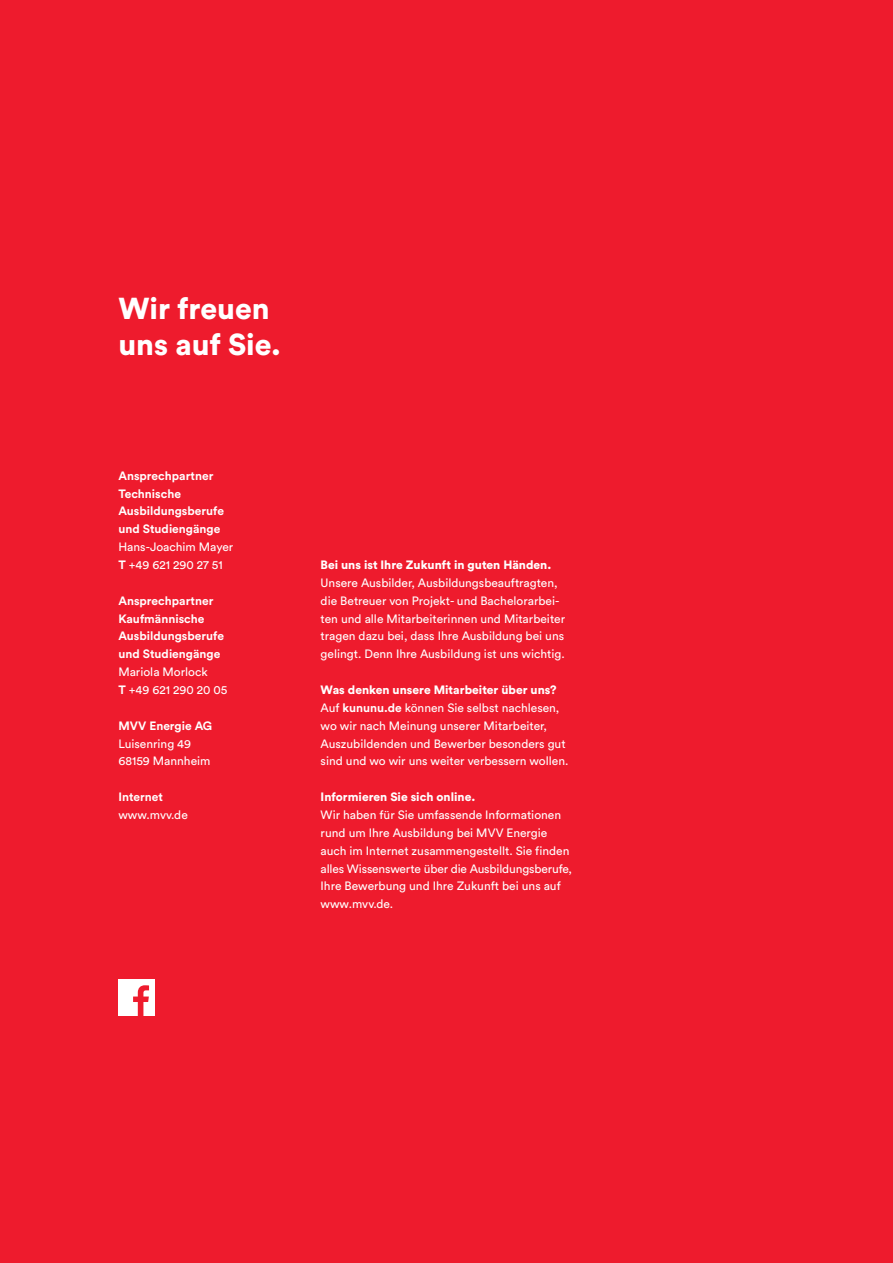
<style>
.page{position:relative;width:893px;height:1263px;background:#ee1b2d}
.page>*{position:absolute;margin:0;border:0;box-sizing:border-box;transform-origin:0 0}
.t1{font:900 30px/35.7px "Circular Pro";color:#fff}
.t2{font:12px/17.9px "Circular Pro";color:#fff}
.t3{font:700 12px/17.9px "Circular Pro";color:#fff}
.t4{font:900 12px "Circular Pro";color:#fff}
.s1{font-weight:700}
.s2{font-weight:900}
</style>
<div class="page">
<div style="left:118px;top:980px;width:37px;height:36px;background:#fff"></div>
<svg style="left:133px;top:985px;width:16px;height:31px"></svg>
<h1 class="t1" style="left:118px;top:289px;width:164px">Wir freuen uns auf Sie.</h1>
<p class="t3" style="left:118px;top:466px;width:107px">Ansprechpartner<br>Technische<br>Ausbildungsberufe und Studiengänge</p>
<p class="t2" style="left:118px;top:537px;width:116px">Hans-Joachim Mayer<br><span class="s1">T</span> +49 621 290 27 51</p>
<p class="t3" style="left:118px;top:591px;width:107px">Ansprechpartner<br>Kaufmännische<br>Ausbildungsberufe und Studiengänge</p>
<p class="t2" style="left:118px;top:662px;width:110px">Mariola Morlock<br><span class="s1">T</span> +49 621 290 20 05</p>
<p class="t3" style="left:118px;top:716px;width:95px">MVV Energie AG</p>
<p class="t2" style="left:118px;top:734px;width:94px">Luisenring 49<br>68159 Mannheim</p>
<p class="t3" style="left:118px;top:787px;width:46px">Internet</p>
<p class="t2" style="left:118px;top:805px;width:71px">www.mvv.de</p>
<p class="t4" style="left:321px;top:556px;width:232px">Bei uns ist Ihre Zukunft in guten Händen.</p>
<p class="t2" style="left:321px;top:573px;width:246px">Unsere Ausbilder, Ausbildungsbeauftragten, die Betreuer von Projekt- und Bachelorarbei&shy;ten und alle Mitarbeiterinnen und Mitarbeiter tragen dazu bei, dass Ihre Ausbildung bei uns gelingt. Denn Ihre Ausbildung ist uns wichtig.</p>
<p class="t2" style="left:321px;top:680px;width:249px"><span class="s2">Was denken unsere Mitarbeiter über uns?<br></span>Auf <span class="s1">kununu.de</span> können Sie selbst nachlesen, wo wir nach Meinung unserer Mitarbeiter, Auszubildenden und Bewerber besonders gut sind und wo wir uns weiter verbessern wollen.</p>
<p class="t4" style="left:321px;top:788px;width:156px">Informieren Sie sich online.</p>
<p class="t2" style="left:321px;top:805px;width:253px">Wir haben für Sie umfassende Informationen rund um Ihre Ausbildung bei MVV Energie auch im Internet zusammengestellt. Sie finden alles Wissenswerte über die Ausbildungsberufe, Ihre Bewerbung und Ihre Zukunft bei uns auf www.mvv.de.</p>
</div>
